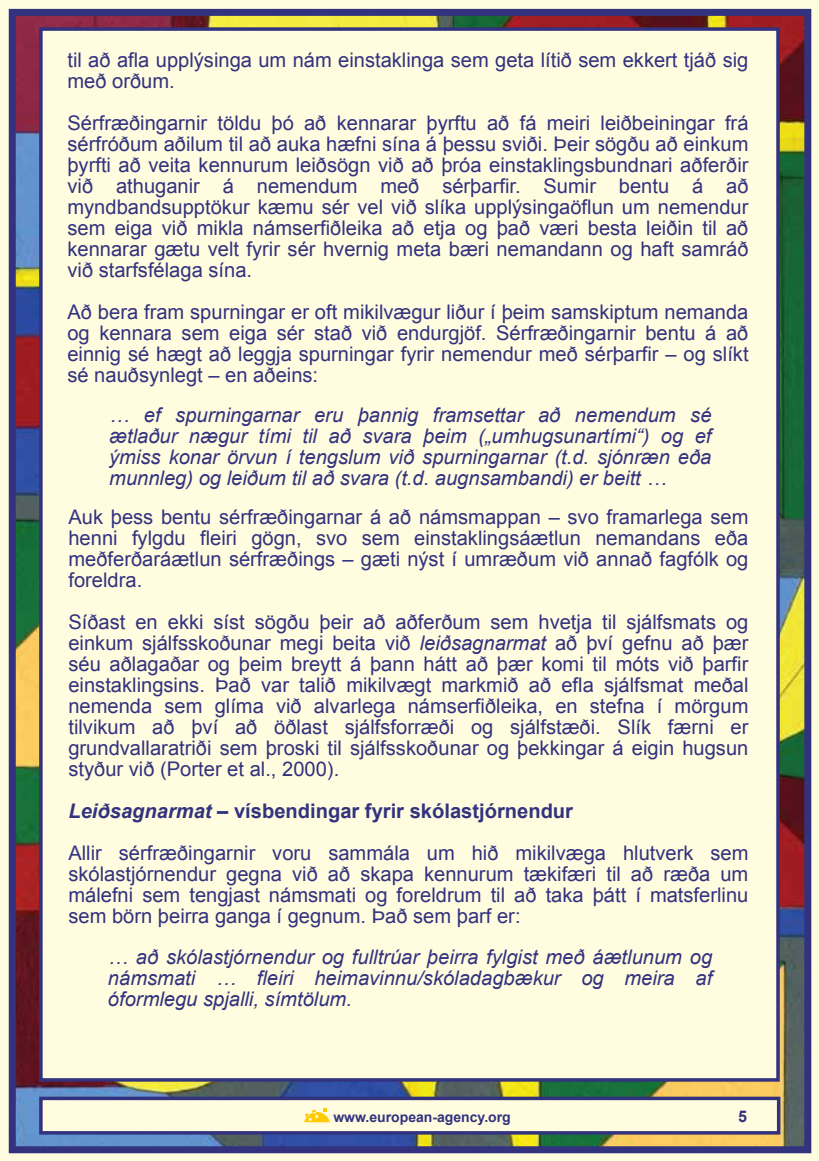
<style>
.page{position:relative;width:819px;height:1161px;background:#fff}
.page>*{position:absolute;margin:0;border:0;box-sizing:border-box;transform-origin:0 0}
.t1{font:20.12px/21px "Arial";color:#32327f;text-align:justify}
.t2{font:italic 20.12px/21px "Arial";color:#32327f;text-align:justify}
.t3{font:700 16.1px "Arial";color:#32327f}
.t4{font:700 14px "Arial";color:#32327f}
.s1{font-style:italic}
.s2{font-weight:700;font-style:italic}
.s3{font-weight:700}
</style>
<div class="page">
<img style="left:17px;top:17px;width:786px;height:1128px">
<div style="left:0;top:0;width:819px;height:12px;background:#fffcdf"></div>
<div style="left:807px;top:0;width:12px;height:1161px;background:#fffcdf"></div>
<div style="left:0;top:1150px;width:819px;height:11px;background:#fffcdf"></div>
<div style="left:0;top:0;width:12px;height:1161px;background:#fffcdf"></div>
<div style="left:9px;top:9px;width:802px;height:1144px;border:7px solid #32327f"></div>
<div style="left:39px;top:27px;width:740px;height:1054px;background:#fffcdf;border:4px solid #32327f"></div>
<div style="left:39px;top:1096px;width:741px;height:38px;background:#fffcdf;border:4px solid #32327f"></div>
<svg style="left:304px;top:1108px;width:26px;height:14px"></svg>
<p class="t1" style="left:67px;top:50px;width:682px">til að afla upplýsinga um nám einstaklinga sem geta lítið sem ekkert tjáð sig með orðum.</p>
<p class="t1" style="left:67px;top:113px;width:682px">Sérfræðingarnir töldu þó að kennarar þyrftu að fá meiri leiðbeiningar frá sérfróðum aðilum til að auka hæfni sína á þessu sviði. Þeir sögðu að einkum þyrfti að veita kennurum leiðsögn við að þróa einstaklingsbundnari aðferðir við athuganir á nemendum með sérþarfir. Sumir bentu á að myndbandsupptökur kæmu sér vel við slíka upplýsingaöflun um nemendur sem eiga við mikla námserfiðleika að etja og það væri besta leiðin til að kennarar gætu velt fyrir sér hvernig meta bæri nemandann og haft samráð við starfsfélaga sína.</p>
<p class="t1" style="left:67px;top:302px;width:682px">Að bera fram spurningar er oft mikilvægur liður í þeim samskiptum nemanda og kennara sem eiga sér stað við endurgjöf. Sérfræðingarnir bentu á að einnig sé hægt að leggja spurningar fyrir nemendur með sérþarfir – og slíkt sé nauðsynlegt – en aðeins:</p>
<p class="t2" style="left:109px;top:405px;width:603px">… ef spurningarnar eru þannig framsettar að nemendum sé ætlaður nægur tími til að svara þeim („umhugsunartími“) og ef ýmiss konar örvun í tengslum við spurningarnar (t.d. sjónræn eða munnleg) og leiðum til að svara (t.d. augnsambandi) er beitt …</p>
<p class="t1" style="left:68px;top:506px;width:681px">Auk þess bentu sérfræðingarnar á að námsmappan – svo framarlega sem henni fylgdu fleiri gögn, svo sem einstaklingsáætlun nemandans eða meðferðaráætlun sérfræðings – gæti nýst í umræðum við annað fagfólk og foreldra.</p>
<p class="t1" style="left:68px;top:611px;width:681px">Síðast en ekki síst sögðu þeir að aðferðum sem hvetja til sjálfsmats og einkum sjálfsskoðunar megi beita við <span class="s1">leiðsagnarmat</span> að því gefnu að þær séu aðlagaðar og þeim breytt á þann hátt að þær komi til móts við þarfir einstaklingsins. Það var talið mikilvægt markmið að efla sjálfsmat meðal nemenda sem glíma við alvarlega námserfiðleika, en stefna í mörgum tilvikum að því að öðlast sjálfsforræði og sjálfstæði. Slík færni er grundvallaratriði sem þroski til sjálfsskoðunar og þekkingar á eigin hugsun styður við (Porter et al., 2000).</p>
<p class="t1" style="left:68px;top:790px;width:681px;line-height:42px"><span class="s2">Leiðsagnarmat</span> <span class="s3">– vísbendingar fyrir skólastjórnendur<br></span>Allir sérfræðingarnir voru sammála um hið mikilvæga hlutverk sem</p>
<p class="t1" style="left:68px;top:863px;width:681px">skólastjórnendur gegna við að skapa kennurum tækifæri til að ræða um málefni sem tengjast námsmati og foreldrum til að taka þátt í matsferlinu sem börn þeirra ganga í gegnum. Það sem þarf er:</p>
<p class="t2" style="left:108px;top:946px;width:605px">… að skólastjórnendur og fulltrúar þeirra fylgist með áætlunum og námsmati … fleiri heimavinnu/skóladagbækur og meira af óformlegu spjalli, símtölum.</p>
<p class="t4" style="left:333px;top:1108px;width:179px">www.european-agency.org</p>
<p class="t3" style="left:738px;top:1106px;width:10px">5</p>
</div>
